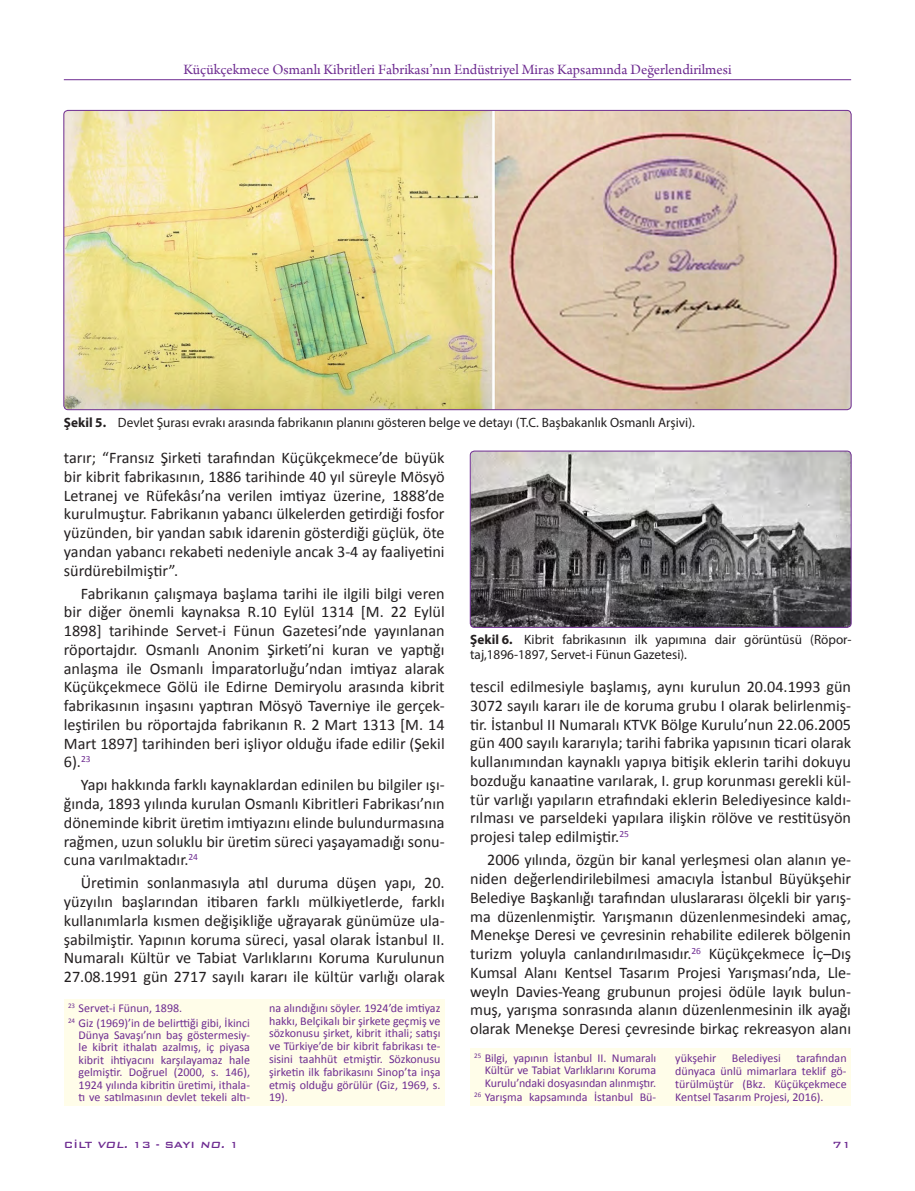
<style>
.page{position:relative;width:915px;height:1191px;background:#fff}
.page>*{position:absolute;margin:0;border:0;box-sizing:border-box;transform-origin:0 0}
._02__Megaron_Yazi_Me{font:16.2px/18.8px "Calibri";color:#231f20;text-align:justify}
.t1{font:15px "Arno Pro";color:#6e2c91}
._03__Megaron_Sekil_A{font:13.5px/15px "Myriad Pro";color:#231f20}
._02__Megaron_Yazi_Me-2{font:12px/12.5px "Calibri";color:#6e2c91;text-align:justify}
.t2{font:500 12px "Bank Gothic BT";color:#6e2c91}
.s1{font-weight:700}
.s2{font-style:italic}
</style>
<div class="page">
<hr style="left:64px;top:79px;width:786px;height:1px;background:#6e2c91">
<img style="left:64px;top:110px;width:786px;height:300px">
<img style="left:470px;top:451px;width:380px;height:176px">
<div style="left:470px;top:451px;width:381px;height:176px;border:1px solid #6e2c91;border-radius:4px"></div>
<div style="left:64px;top:998px;width:190px;height:107px;background:#fffde9"></div>
<div style="left:470px;top:1048px;width:190px;height:57px;background:#fffde9"></div>
<div style="left:254px;top:998px;width:190px;height:107px;background:#fffde9"></div>
<div style="left:660px;top:1048px;width:190px;height:57px;background:#fffde9"></div>
<p class="t1" style="left:183px;top:61px;width:549px">Küçükçekmece Osmanlı Kibritleri Fabrikası’nın Endüstriyel Miras Kapsamında Değerlendirilmesi</p>
<p class="_03__Megaron_Sekil_A" style="left:64px;top:415px;width:632px"><span class="s1">Şekil 5.</span> Devlet Şurası evrakı arasında fabrikanın planını gösteren belge ve detayı (T.C. Başbakanlık Osmanlı Arşivi).</p>
<p class="_02__Megaron_Yazi_Me" style="left:64px;top:447px;width:382px">tarır; “Fransız Şirketi tarafından Küçükçekmece’de büyük bir kibrit fabrikasının, 1886 tarihinde 40 yıl süreyle Mösyö Letranej ve Rüfekâsı’na verilen imtiyaz üzerine, 1888’de kurulmuştur. Fabrikanın yabancı ülkelerden getirdiği fosfor yüzünden, bir yandan sabık idarenin gösterdiği güçlük, öte yandan yabancı rekabeti nedeniyle ancak 3-4 ay faaliyetini sürdürebilmiştir”.</p>
<p class="_02__Megaron_Yazi_Me" style="left:64px;top:583px;width:382px;text-indent:17px">Fabrikanın çalışmaya başlama tarihi ile ilgili bilgi veren bir diğer önemli kaynaksa R.10 Eylül 1314 [M. 22 Eylül 1898] tarihinde Servet-i Fünun Gazetesi’nde yayınlanan röportajdır. Osmanlı Anonim Şirketi’ni kuran ve yaptığı anlaşma ile Osmanlı İmparatorluğu’ndan imtiyaz alarak Küçükçekmece Gölü ile Edirne Demiryolu arasında kibrit fabrikasının inşasını yaptıran Mösyö Taverniye ile gerçek&shy;leştirilen bu röportajda fabrikanın R. 2 Mart 1313 [M. 14<br>Mart 1897] tarihinden beri işliyor olduğu ifade edilir (Şekil 6).<sup>23</sup></p>
<p class="_02__Megaron_Yazi_Me" style="left:64px;top:775px;width:382px;text-indent:17px">Yapı hakkında farklı kaynaklardan edinilen bu bilgiler ışı&shy;ğında, 1893 yılında kurulan Osmanlı Kibritleri Fabrikası’nın döneminde kibrit üretim imtiyazını elinde bulundurmasına rağmen, uzun soluklu bir üretim süreci yaşayamadığı sonu&shy;cuna varılmaktadır.<sup>24</sup></p>
<p class="_02__Megaron_Yazi_Me" style="left:64px;top:873px;width:382px;text-indent:17px">Üretimin sonlanmasıyla atıl duruma düşen yapı, 20. yüzyılın başlarından itibaren farklı mülkiyetlerde, farklı kullanımlarla kısmen değişikliğe uğrayarak günümüze ula&shy;şabilmiştir. Yapının koruma süreci, yasal olarak İstanbul II.<br>Numaralı Kültür ve Tabiat Varlıklarını Koruma Kurulunun 27.08.1991 gün 2717 sayılı kararı ile kültür varlığı olarak</p>
<p class="_02__Megaron_Yazi_Me-2" style="left:68px;top:1001px;width:116px"><sup>23</sup> Servet-i Fünun, 1898.</p>
<p class="_02__Megaron_Yazi_Me-2" style="left:79px;top:1015px;width:173px;text-indent:-10px"><sup>24</sup> Giz (1969)’in de belirttiği gibi, İkinci Dünya Savaşı’nın baş göstermesiy&shy;le kibrit ithalatı azalmış, iç piyasa kibrit ihtiyacını karşılayamaz hale gelmiştir. Doğruel (2000, s. 146), 1924 yılında kibritin üretimi, ithala&shy;tı ve satılmasının devlet tekeli altı-</p>
<p class="_02__Megaron_Yazi_Me-2" style="left:269px;top:1001px;width:173px">na alındığını söyler. 1924’de imtiyaz hakkı, Belçikalı bir şirkete geçmiş ve sözkonusu şirket, kibrit ithali; satışı ve Türkiye’de bir kibrit fabrikası te&shy;sisini taahhüt etmiştir. Sözkonusu şirketin ilk fabrikasını Sinop’ta inşa etmiş olduğu görülür (Giz, 1969, s.<br>19).</p>
<p class="_03__Megaron_Sekil_A" style="left:470px;top:631px;width:383px"><span class="s1">Şekil 6.</span> Kibrit fabrikasının ilk yapımına dair görüntüsü (Röpor&shy;taj,1896-1897, Servet-i Fünun Gazetesi).</p>
<p class="_02__Megaron_Yazi_Me" style="left:470px;top:676px;width:382px">tescil edilmesiyle başlamış, aynı kurulun 20.04.1993 gün 3072 sayılı kararı ile de koruma grubu I olarak belirlenmiş&shy;tir. İstanbul II Numaralı KTVK Bölge Kurulu’nun 22.06.2005 gün 400 sayılı kararıyla; tarihi fabrika yapısının ticari olarak kullanımından kaynaklı yapıya bitişik eklerin tarihi dokuyu bozduğu kanaatine varılarak, I. grup korunması gerekli kül&shy;tür varlığı yapıların etrafındaki eklerin Belediyesince kaldı&shy;rılması ve parseldeki yapılara ilişkin rölöve ve restitüsyön projesi talep edilmiştir.<sup>25</sup></p>
<p class="_02__Megaron_Yazi_Me" style="left:470px;top:849px;width:382px;text-indent:17px">2006 yılında, özgün bir kanal yerleşmesi olan alanın ye&shy;niden değerlendirilebilmesi amacıyla İstanbul Büyükşehir Belediye Başkanlığı tarafından uluslararası ölçekli bir yarış&shy;ma düzenlenmiştir. Yarışmanın düzenlenmesindeki amaç, Menekşe Deresi ve çevresinin rehabilite edilerek bölgenin turizm yoluyla canlandırılmasıdır.<sup>26</sup> Küçükçekmece İç–Dış Kumsal Alanı Kentsel Tasarım Projesi Yarışması’nda, Lle&shy;weyln Davies-Yeang grubunun projesi ödüle layık bulun&shy;muş, yarışma sonrasında alanın düzenlenmesinin ilk ayağı olarak Menekşe Deresi çevresinde birkaç rekreasyon alanı</p>
<p class="_02__Megaron_Yazi_Me-2" style="left:484px;top:1051px;width:173px;text-indent:-10px"><sup>25</sup> Bilgi, yapının İstanbul II. Numaralı Kültür ve Tabiat Varlıklarını Koruma Kurulu’ndaki dosyasından alınmıştır.</p>
<p class="_02__Megaron_Yazi_Me-2" style="left:474px;top:1090px;width:183px"><sup>26</sup> Yarışma kapsamında İstanbul Bü-</p>
<p class="_02__Megaron_Yazi_Me-2" style="left:675px;top:1050px;width:173px;line-height:13.2px;text-indent:121px">tarafından dünyaca ünlü mimarlara teklif gö&shy;türülmüştür (Bkz. Küçükçekmece Kentsel Tasarım Projesi, 2016).</p>
<p class="_02__Megaron_Yazi_Me-2" style="left:675px;top:1051px;width:42px">yükşehir</p>
<p class="_02__Megaron_Yazi_Me-2" style="left:731px;top:1051px;width:50px">Belediyesi</p>
<p class="t2" style="left:64px;top:1138px;width:176px">CİLT <span class="s2">VOL.</span> 13 - SAYI <span class="s2">NO.</span> 1</p>
<p class="t2" style="left:832px;top:1138px;width:20px">71</p>
</div>
